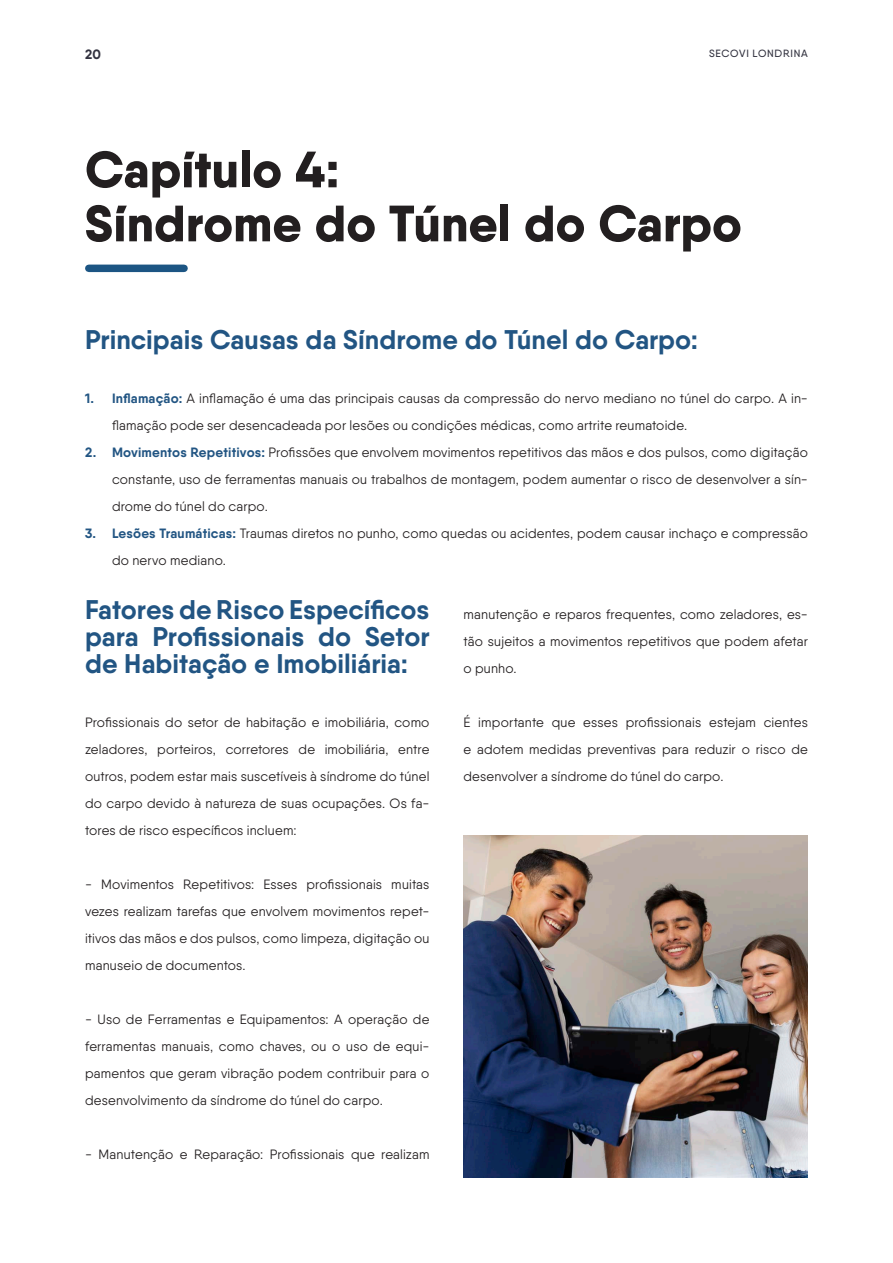
<style>
.page{position:relative;width:893px;height:1263px;background:#fff}
.page>*{position:absolute;margin:0;border:0;box-sizing:border-box;transform-origin:0 0}
.Capítulo_1__Osteoartrose{font:800 51px "Qanelas";color:#231f20}
.Body_Text{font:700 27px/27px "Qanelas";color:#225583;text-align:justify}
.Body_Text-2{font:13.5px/27px "Qanelas";letter-spacing:.015em;color:#231f20;text-align:justify}
.t1{font:700 13.5px "Qanelas";color:#32323f}
.t2{font:500 10.5px "Qanelas";letter-spacing:.07em;color:#32323f}
.s1{font-weight:700;color:#225583}
</style>
<div class="page">
<div style="left:89px;top:265px;width:95px;height:7px;background:#1c5583"></div>
<img style="left:463px;top:835px;width:345px;height:343px">
<p class="t1" style="left:85px;top:45px;width:17px">20</p>
<p class="t2" style="left:709px;top:47px;width:100px">SECOVI LONDRINA</p>
<p class="Capítulo_1__Osteoartrose" style="left:85px;top:137px;width:256px">Capítulo 4:</p>
<p class="Capítulo_1__Osteoartrose" style="left:85px;top:191px;width:658px">Síndrome do Túnel do Carpo</p>
<p class="Body_Text" style="left:85px;top:326px;width:614px">Principais Causas da Síndrome do Túnel do Carpo:</p>
<p class="Body_Text-2" style="left:112px;top:385px;width:697px;text-indent:-27px"><span class="s1">1. Inflamação:</span> A inflamação é uma das principais causas da compressão do nervo mediano no túnel do carpo. A in&shy;flamação pode ser desencadeada por lesões ou condições médicas, como artrite reumatoide.</p>
<p class="Body_Text-2" style="left:112px;top:439px;width:697px;text-indent:-27px"><span class="s1">2. Movimentos Repetitivos:</span> Profissões que envolvem movimentos repetitivos das mãos e dos pulsos, como digitação constante, uso de ferramentas manuais ou trabalhos de montagem, podem aumentar o risco de desenvolver a sín&shy;drome do túnel do carpo.</p>
<p class="Body_Text-2" style="left:112px;top:520px;width:697px;text-indent:-27px"><span class="s1">3. Lesões Traumáticas:</span> Traumas diretos no punho, como quedas ou acidentes, podem causar inchaço e compressão do nervo mediano.</p>
<p class="Body_Text" style="left:85px;top:596px;width:346px">Fatores de Risco Específicos para Profissionais do Setor de Habitação e Imobiliária:</p>
<p class="Body_Text-2" style="left:85px;top:709px;width:346px">Profissionais do setor de habitação e imobiliária, como zeladores, porteiros, corretores de imobiliária, entre outros, podem estar mais suscetíveis à síndrome do túnel do carpo devido à natureza de suas ocupações. Os fa&shy;tores de risco específicos incluem:</p>
<p class="Body_Text-2" style="left:463px;top:601px;width:346px">manutenção e reparos frequentes, como zeladores, es&shy;tão sujeitos a movimentos repetitivos que podem afetar o punho.</p>
<p class="Body_Text-2" style="left:463px;top:709px;width:346px">É importante que esses profissionais estejam cientes e adotem medidas preventivas para reduzir o risco de desenvolver a síndrome do túnel do carpo.</p>
<p class="Body_Text-2" style="left:85px;top:871px;width:346px">- Movimentos Repetitivos: Esses profissionais muitas vezes realizam tarefas que envolvem movimentos repet&shy;itivos das mãos e dos pulsos, como limpeza, digitação ou manuseio de documentos.</p>
<p class="Body_Text-2" style="left:85px;top:1006px;width:346px">- Uso de Ferramentas e Equipamentos: A operação de ferramentas manuais, como chaves, ou o uso de equi&shy;pamentos que geram vibração podem contribuir para o desenvolvimento da síndrome do túnel do carpo.</p>
<p class="Body_Text-2" style="left:85px;top:1141px;width:346px">- Manutenção e Reparação: Profissionais que realizam</p>
</div>
